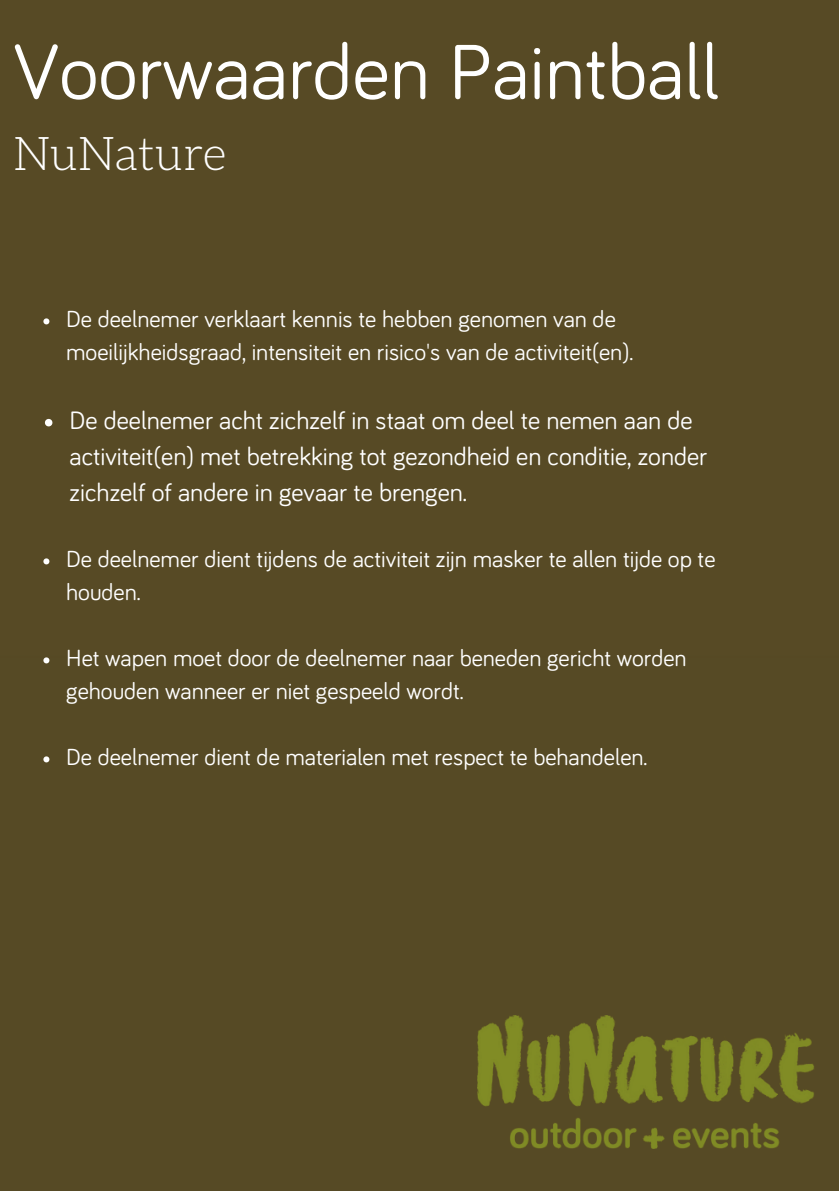
<style>
.page{position:relative;width:839px;height:1191px;background:#fff}
.page>*{position:absolute;margin:0;border:0;box-sizing:border-box;transform-origin:0 0}
.t1{font:79.8px "Bariol";color:#fff}
.t2{font:300 46.6px "Aleo";color:#fff}
.t3{font:26px/36px "Bariol";color:#fff}
.t4{font:24px/33px "Bariol";color:#fff}
</style>
<div class="page">
<div style="left:0;top:555px;width:838px;height:636px;background:#564a25"></div>
<div style="left:0;top:0;width:838px;height:565px;background:#574a25"></div>
<svg style="left:43px;top:318px;width:6px;height:6px"></svg>
<svg style="left:45px;top:419px;width:7px;height:7px"></svg>
<svg style="left:43px;top:558px;width:6px;height:6px"></svg>
<svg style="left:43px;top:657px;width:6px;height:6px"></svg>
<svg style="left:43px;top:756px;width:6px;height:6px"></svg>
<img style="left:477px;top:1015px;width:337px;height:134px">
<p class="t1" style="left:13px;top:36px;width:707px">Voorwaarden Paintball</p>
<p class="t2" style="left:13px;top:124px;width:215px">NuNature</p>
<h1 class="t4" style="left:66px;top:304px;width:568px">De deelnemer verklaart kennis te hebben genomen van de moeilijkheidsgraad, intensiteit en risico's van de activiteit(en).</h1>
<h2 class="t3" style="left:70px;top:404px;width:639px">De deelnemer acht zichzelf in staat om deel te nemen aan de activiteit(en) met betrekking tot gezondheid en conditie, zonder zichzelf of andere in gevaar te brengen.</h2>
<p class="t4" style="left:66px;top:544px;width:650px">De deelnemer dient tijdens de activiteit zijn masker te allen tijde op te houden.</p>
<p class="t4" style="left:66px;top:643px;width:622px">Het wapen moet door de deelnemer naar beneden gericht worden gehouden wanneer er niet gespeeld wordt.</p>
<p class="t4" style="left:66px;top:742px;width:582px">De deelnemer dient de materialen met respect te behandelen.</p>
</div>
